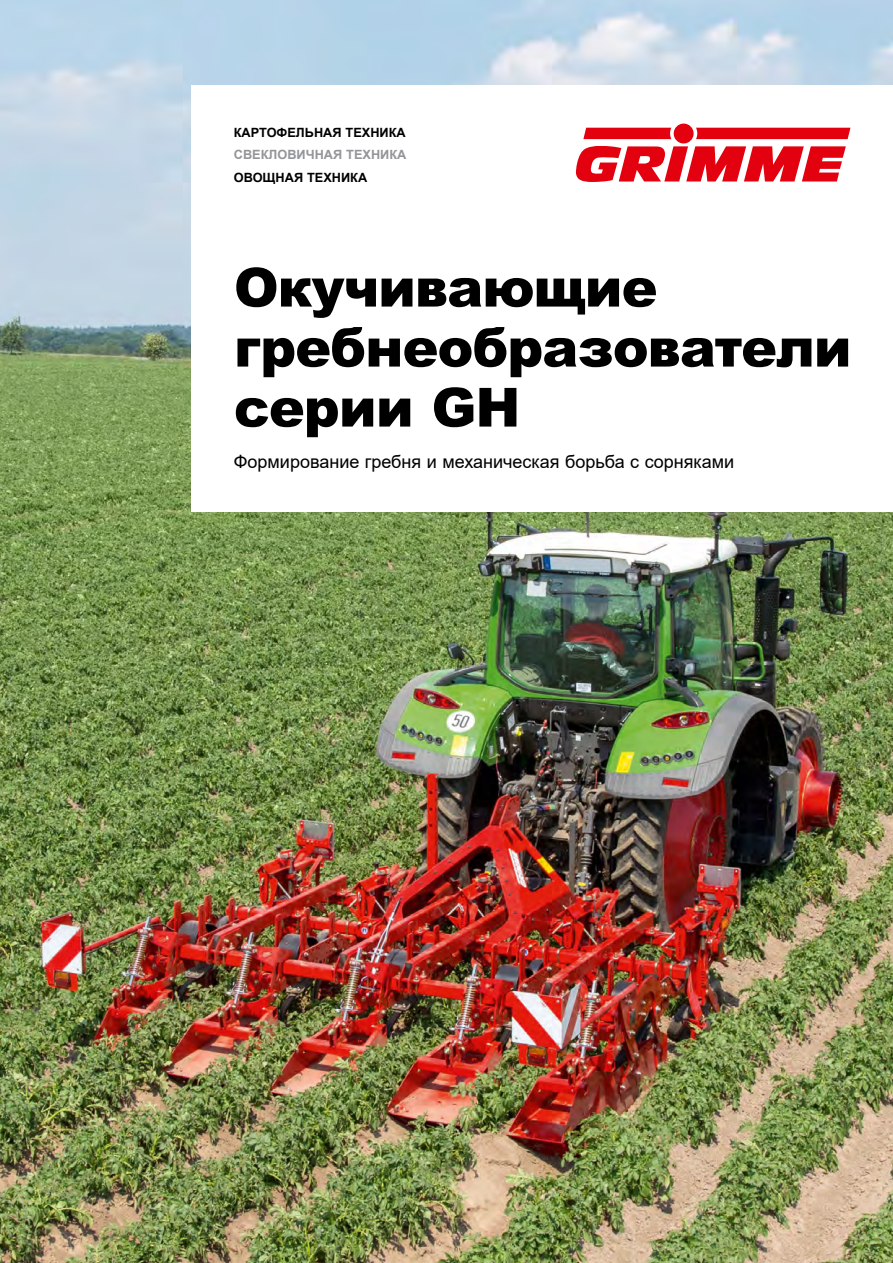
<style>
.page{position:relative;width:893px;height:1263px;background:#fff}
.page>*{position:absolute;margin:0;border:0;box-sizing:border-box;transform-origin:0 0}
.t1{font:900 54px/60px "Arial";letter-spacing:-.02em;color:#000}
.t2{font:18px "Arial";color:#000}
.t3{font:700 12.75px "Arial";color:#000}
.t4{font:700 12.75px "Arial";color:#939598}
</style>
<div class="page">
<img style="left:0;top:0;width:893px;height:1263px">
<div style="left:191px;top:85px;width:702px;height:427px;background:#fff"></div>
<svg style="left:576px;top:124px;width:274px;height:58px"></svg>
<p class="t3" style="left:234px;top:123px;width:173px">КАРТОФЕЛЬНАЯ ТЕХНИКА</p>
<p class="t4" style="left:234px;top:146px;width:174px">СВЕКЛОВИЧНАЯ ТЕХНИКА</p>
<p class="t3" style="left:234px;top:168px;width:135px">ОВОЩНАЯ ТЕХНИКА</p>
<h1 class="t1" style="left:234px;top:256px;width:619px">Окучивающие гребнеобразователи серии GH</h1>
<p class="t2" style="left:234px;top:449px;width:502px">Формирование гребня и механическая борьба с сорняками</p>
</div>
